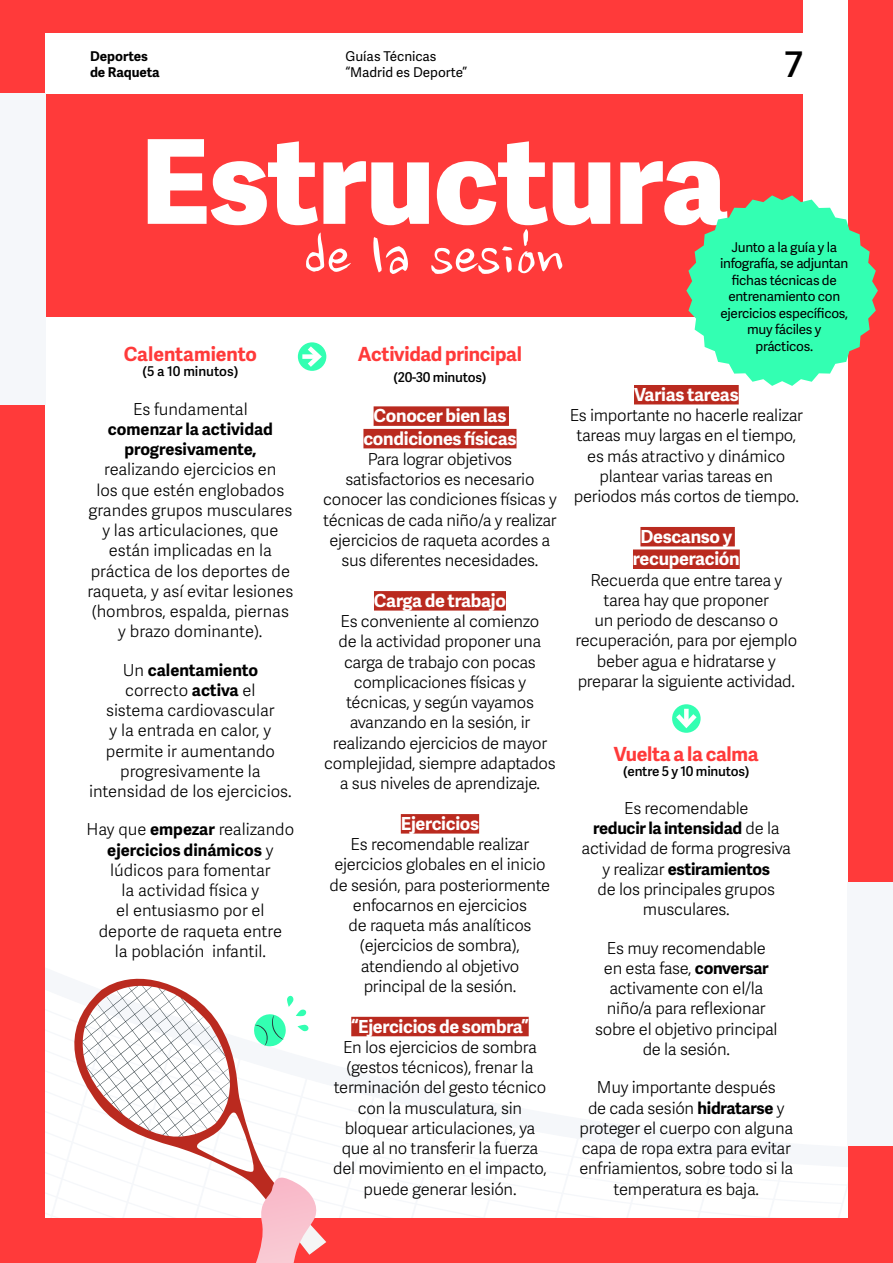
<style>
.page{position:relative;width:893px;height:1263px;background:#ff3a3a}
.page>*{position:absolute;margin:0;border:0;box-sizing:border-box;transform-origin:0 0}
.Body_Text{font:800 117px "Adelle Sans";color:#fff}
.Body_Text-2{font:70.2px "Nanum Brush";color:#fff}
.Body_Text-3{font:600 35.4px "Adelle Sans";color:#000}
.Contenido_de_la_tabl{font:700 19.5px "Adelle Sans";letter-spacing:-.015em;color:#ff3a3a}
.Contenido_de_la_tabl-2{font:700 18px/22.5px "Adelle Sans";letter-spacing:-.015em;color:#fff;text-align:center}
.Contenido_de_la_tabl-3{font:300 16.5px/20.2px "Adelle Sans";letter-spacing:-.015em;color:#000;text-align:center}
.Contenido_de_la_tabl-4{font:13.5px/16.5px "Adelle Sans";letter-spacing:-.02em;color:#000;text-align:center}
.Contenido_de_la_tabl-5{font:600 13.5px "Adelle Sans";letter-spacing:-.015em;color:#000}
.Body_Text-4{font:13.5px/16.5px "Adelle Sans";color:#000}
.Body_Text-5{font:700 13.5px/16.5px "Adelle Sans";color:#000}
.s1{font-weight:700}
</style>
<div class="page">
<div style="left:45px;top:0;width:803px;height:1218px;background:#fff"></div>
<div style="left:17px;top:0;width:786px;height:317px;background:#ff3a3a"></div>
<div style="left:45px;top:34px;width:780px;height:60px;background:#fff"></div>
<div style="left:0;top:94px;width:45px;height:311px;background:#f5f7fa"></div>
<div style="left:848px;top:882px;width:45px;height:264px;background:#f5f7fa"></div>
<div style="left:374px;top:406px;width:135px;height:20px;background:#ba2a1f"></div>
<div style="left:363px;top:429px;width:153px;height:19px;background:#ba2a1f"></div>
<div style="left:374px;top:591px;width:132px;height:20px;background:#ba2a1f"></div>
<div style="left:401px;top:814px;width:78px;height:19px;background:#ba2a1f"></div>
<div style="left:634px;top:385px;width:105px;height:19px;background:#ba2a1f"></div>
<div style="left:640px;top:527px;width:95px;height:19px;background:#ba2a1f"></div>
<div style="left:633px;top:549px;width:107px;height:20px;background:#ba2a1f"></div>
<svg style="left:672px;top:704px;width:29px;height:29px"></svg>
<svg style="left:672px;top:709px;width:29px;height:22px"></svg>
<svg style="left:298px;top:342px;width:28px;height:29px"></svg>
<svg style="left:303px;top:342px;width:22px;height:29px"></svg>
<svg style="left:108px;top:978px;width:64px;height:8px"></svg>
<svg style="left:74px;top:986px;width:455px;height:277px"></svg>
<svg style="left:686px;top:195px;width:192px;height:191px"></svg>
<p class="Body_Text-5" style="left:90px;top:47px;width:71px">Deportes de Raqueta</p>
<p class="Body_Text-4" style="left:345px;top:47px;width:123px">Guías Técnicas “Madrid es Deporte”</p>
<p class="Body_Text-3" style="left:785px;top:39px;width:20px">7</p>
<p class="Body_Text" style="left:141px;top:96px;width:589px">Estructura</p>
<p class="Body_Text-2" style="left:304px;top:228px;width:262px">de la sesi'on</p>
<p class="Contenido_de_la_tabl-4" style="left:720px;top:238px;width:130px">Junto a la guía y la infografía, se adjuntan fichas técnicas de entrenamiento con ejercicios específicos, muy fáciles y prácticos.</p>
<p class="Contenido_de_la_tabl" style="left:124px;top:340px;width:135px">Calentamiento</p>
<p class="Contenido_de_la_tabl-5" style="left:143px;top:362px;width:97px">(5 a 10 minutos)</p>
<p class="Contenido_de_la_tabl-3" style="left:88px;top:398px;width:207px">Es fundamental<br><span class="s1">comenzar la actividad progresivamente, </span>realizando ejercicios en<br>los que estén englobados grandes grupos musculares y las articulaciones, que están implicadas en la práctica de los deportes de raqueta, y así evitar lesiones (hombros, espalda, piernas y brazo dominante).</p>
<p class="Contenido_de_la_tabl-3" style="left:89px;top:659px;width:204px">Un <span class="s1">calentamiento<br></span>correcto <span class="s1">activa</span> el<br>sistema cardiovascular<br>y la entrada en calor, y permite ir aumentando progresivamente la intensidad de los ejercicios.</p>
<p class="Contenido_de_la_tabl-3" style="left:87px;top:819px;width:209px">Hay que <span class="s1">empezar</span> realizando <span class="s1">ejercicios dinámicos</span> y lúdicos para fomentar<br>la actividad física y<br>el entusiasmo por el deporte de raqueta entre<br>la población infantil.</p>
<p class="Contenido_de_la_tabl" style="left:358px;top:340px;width:166px">Actividad principal</p>
<p class="Contenido_de_la_tabl-5" style="left:393px;top:367px;width:94px">(20-30 minutos)</p>
<p class="Contenido_de_la_tabl-2" style="left:363px;top:404px;width:155px">Conocer bien las condiciones físicas</p>
<p class="Contenido_de_la_tabl-3" style="left:323px;top:448px;width:235px">Para lograr objetivos satisfactorios es necesario conocer las condiciones físicas y técnicas de cada niño/a y realizar ejercicios de raqueta acordes a sus diferentes necesidades.</p>
<p class="Contenido_de_la_tabl-2" style="left:374px;top:588px;width:133px">Carga de trabajo</p>
<p class="Contenido_de_la_tabl-3" style="left:324px;top:611px;width:233px">Es conveniente al comienzo<br>de la actividad proponer una carga de trabajo con pocas complicaciones físicas y técnicas, y según vayamos avanzando en la sesión, ir realizando ejercicios de mayor complejidad, siempre adaptados a sus niveles de aprendizaje.</p>
<p class="Contenido_de_la_tabl-2" style="left:401px;top:811px;width:80px">Ejercicios</p>
<p class="Contenido_de_la_tabl-3" style="left:330px;top:833px;width:222px">Es recomendable realizar ejercicios globales en el inicio de sesión, para posteriormente enfocarnos en ejercicios<br>de raqueta más analíticos (ejercicios de sombra), atendiendo al objetivo principal de la sesión.</p>
<p class="Contenido_de_la_tabl-2" style="left:351px;top:1014px;width:179px">“Ejercicios de sombra”</p>
<p class="Contenido_de_la_tabl-3" style="left:333px;top:1036px;width:215px">En los ejercicios de sombra (gestos técnicos), frenar la terminación del gesto técnico con la musculatura, sin bloquear articulaciones, ya que al no transferir la fuerza del movimiento en el impacto, puede generar lesión.</p>
<p class="Contenido_de_la_tabl-2" style="left:634px;top:382px;width:106px">Varias tareas</p>
<p class="Contenido_de_la_tabl-3" style="left:570px;top:404px;width:235px">Es importante no hacerle realizar tareas muy largas en el tiempo, es más atractivo y dinámico plantear varias tareas en periodos más cortos de tiempo.</p>
<p class="Contenido_de_la_tabl-2" style="left:633px;top:524px;width:108px">Descanso y recuperación</p>
<p class="Contenido_de_la_tabl-3" style="left:576px;top:569px;width:223px">Recuerda que entre tarea y tarea hay que proponer<br>un periodo de descanso o recuperación, para por ejemplo beber agua e hidratarse y preparar la siguiente actividad.</p>
<p class="Contenido_de_la_tabl" style="left:614px;top:739px;width:146px">Vuelta a la calma</p>
<p class="Contenido_de_la_tabl-5" style="left:623px;top:761px;width:128px">(entre 5 y 10 minutos)</p>
<p class="Contenido_de_la_tabl-3" style="left:582px;top:797px;width:211px">Es recomendable<br><span class="s1">reducir la intensidad</span> de la actividad de forma progresiva y realizar <span class="s1">estiramientos<br></span>de los principales grupos musculares.</p>
<p class="Contenido_de_la_tabl-3" style="left:595px;top:937px;width:184px">Es muy recomendable<br>en esta fase, <span class="s1">conversar </span>activamente con el/la niño/a para reflexionar sobre el objetivo principal de la sesión.</p>
<p class="Contenido_de_la_tabl-3" style="left:579px;top:1077px;width:216px">Muy importante después<br>de cada sesión <span class="s1">hidratarse</span> y proteger el cuerpo con alguna capa de ropa extra para evitar enfriamientos, sobre todo si la temperatura es baja.</p>
</div>
